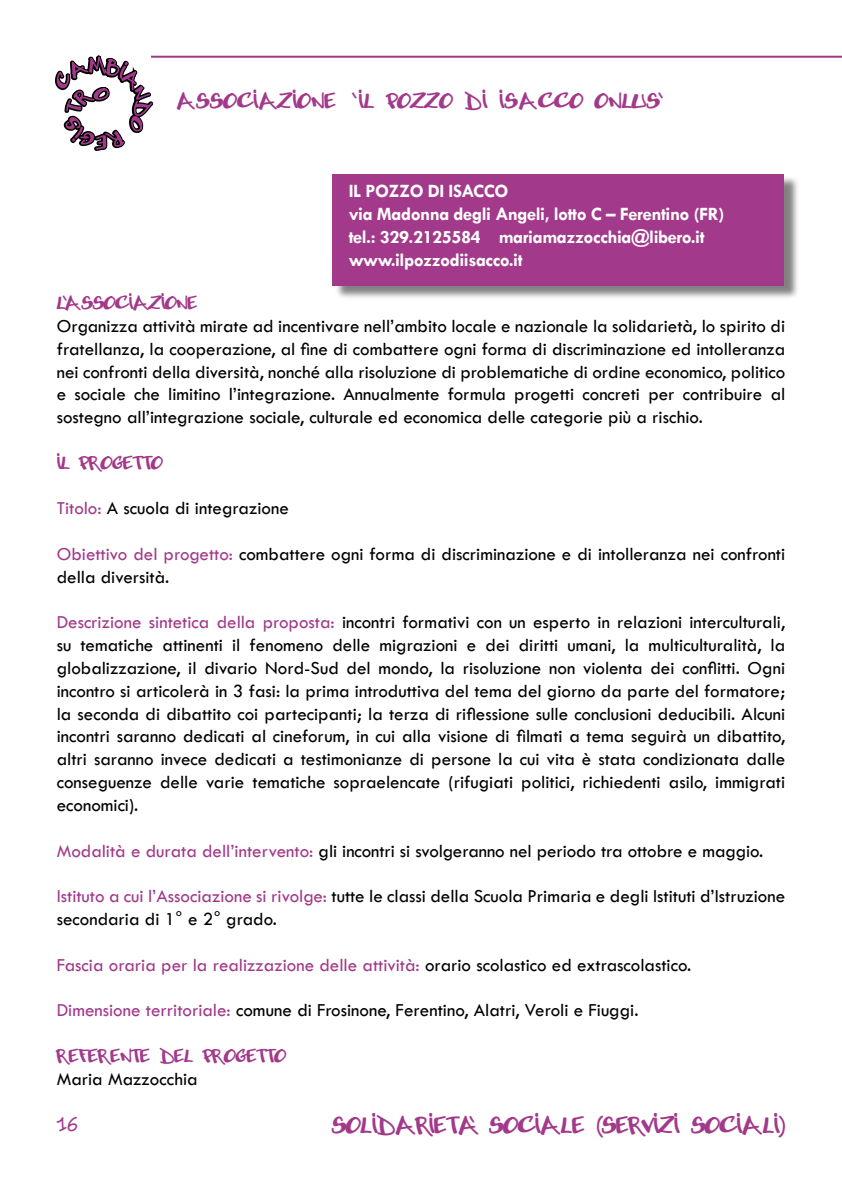
<style>
.page{position:relative;width:842px;height:1191px;background:#fff}
.page>*{position:absolute;margin:0;border:0;box-sizing:border-box;transform-origin:0 0}
.t1{font:24px "Abuse";color:#a2398a}
.t2{font:22px "Abuse";letter-spacing:.025em;color:#a2398a}
.t3{font:20px "Abuse";color:#a2398a}
.t4{font:19px/22.8px "Tw Cen";color:#000;text-align:justify}
.t5{font:700 19px/22.8px "Tw Cen";letter-spacing:-.025em;color:#fff}
.t6{font:19px "Tw Cen";color:#a2398a}
.t7{font:19px "Abuse";color:#a2398a}
.s1{color:#a2398a}
.s2{color:#000}
</style>
<div class="page">
<div style="left:333px;top:175px;width:467px;height:126px;background:#000;opacity:.5"></div>
<div style="left:333px;top:174px;width:451px;height:111px;background:#a2398a"></div>
<hr style="left:105px;top:56px;width:737px;height:2px;background:#a2398a">
<svg style="left:55px;top:55px;width:100px;height:96px"></svg>
<p class="t2" style="left:176px;top:89px;width:491px">ASSOCIAZIONE `IL POZZO DI ISACCO ONLUS`</p>
<p class="t5" style="left:349px;top:179px;width:377px">IL POZZO DI ISACCO<br>via Madonna degli Angeli, lotto C – Ferentino (FR) tel.: 329.2125584 mariamazzocchia@libero.it www.ilpozzodiisacco.it</p>
<p class="t7" style="left:57px;top:293px;width:142px">L`ASSOCIAZIONE</p>
<p class="t4" style="left:57px;top:314px;width:730px">Organizza attività mirate ad incentivare nell’ambito locale e nazionale la solidarietà, lo spirito di fratellanza, la cooperazione, al fine di combattere ogni forma di discriminazione ed intolleranza nei confronti della diversità, nonché alla risoluzione di problematiche di ordine economico, politico e sociale che limitino l’integrazione. Annualmente formula progetti concreti per contribuire al sostegno all’integrazione sociale, culturale ed economica delle categorie più a rischio.</p>
<p class="t7" style="left:57px;top:453px;width:107px">IL PROGETTO</p>
<p class="t4" style="left:57px;top:497px;width:234px"><span class="s1">Titolo:</span> A scuola di integrazione</p>
<p class="t4" style="left:57px;top:542px;width:730px"><span class="s1">Obiettivo del progetto:</span> combattere ogni forma di discriminazione e di intolleranza nei confronti della diversità.</p>
<p class="t4" style="left:57px;top:611px;width:730px"><span class="s1">Descrizione sintetica della proposta:</span> incontri formativi con un esperto in relazioni interculturali, su tematiche attinenti il fenomeno delle migrazioni e dei diritti umani, la multiculturalità, la globalizzazione, il divario Nord-Sud del mondo, la risoluzione non violenta dei conflitti. Ogni incontro si articolerà in 3 fasi: la prima introduttiva del tema del giorno da parte del formatore; la seconda di dibattito coi partecipanti; la terza di riflessione sulle conclusioni deducibili. Alcuni incontri saranno dedicati al cineforum, in cui alla visione di filmati a tema seguirà un dibattito, altri saranno invece dedicati a testimonianze di persone la cui vita è stata condizionata dalle conseguenze delle varie tematiche sopraelencate (rifugiati politici, richiedenti asilo, immigrati economici).</p>
<p class="t4" style="left:57px;top:839px;width:708px"><span class="s1">Modalità e durata dell’intervento:</span> gli incontri si svolgeranno nel periodo tra ottobre e maggio.</p>
<p class="t4" style="left:57px;top:884px;width:730px"><span class="s1">Istituto a cui l’Associazione si rivolge:</span> tutte le classi della Scuola Primaria e degli Istituti d’Istruzione secondaria di 1° e 2° grado.</p>
<p class="t6" style="left:57px;top:953px;width:636px">Fascia oraria per la realizzazione delle attività: <span class="s2">orario scolastico ed extrascolastico.</span></p>
<p class="t4" style="left:57px;top:998px;width:583px"><span class="s1">Dimensione territoriale:</span> comune di Frosinone, Ferentino, Alatri, Veroli e Fiuggi.</p>
<p class="t7" style="left:57px;top:1045px;width:231px">REFERENTE DEL PROGETTO</p>
<p class="t4" style="left:57px;top:1067px;width:142px">Maria Mazzocchia</p>
<p class="t3" style="left:57px;top:1113px;width:22px">16</p>
<p class="t1" style="left:332px;top:1112px;width:455px">SOLIDARIETA` SOCIALE (SERVIZI SOCIALI)</p>
</div>
